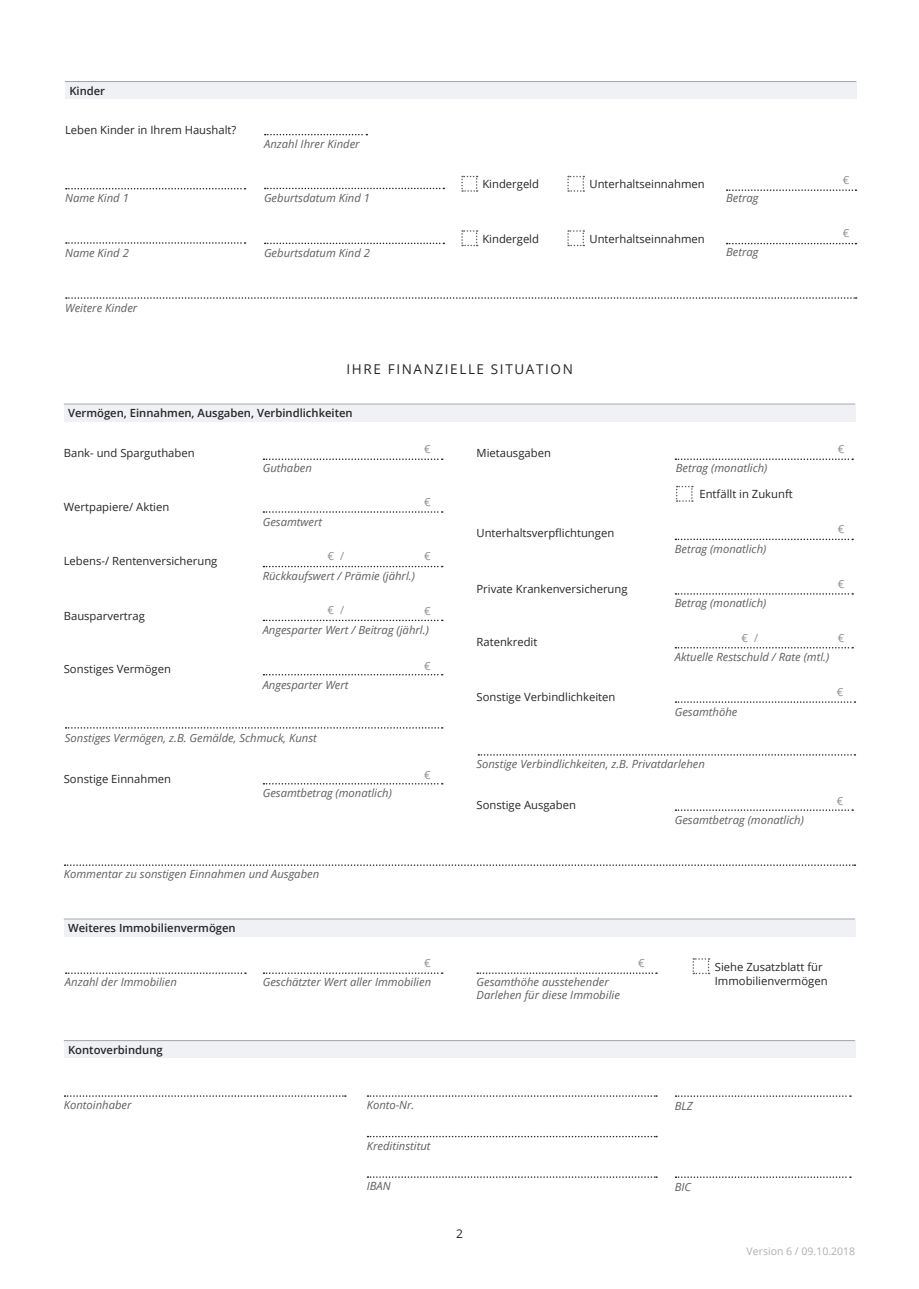
<style>
.page{position:relative;width:919px;height:1289px;background:#fff}
.page>*{position:absolute;margin:0;border:0;box-sizing:border-box;transform-origin:0 0}
.t1{font:13.5px "Open Sans";letter-spacing:.12em;color:#252627}
.t2{font:12px "Open Sans";color:#252627}
.t3{font:italic 11.25px/13.5px "Open Sans";color:#5c5f62}
.t4{font:11.25px/13.5px "Open Sans";color:#252627}
.t5{font:600 11.25px "Open Sans";color:#252627}
.t6{font:11.25px "Open Sans";color:#909094}
.t7{font:10.5px "Open Sans";color:#afafb3}
</style>
<div class="page">
<svg style="left:263px;top:458px;width:179px;height:2px"></svg>
<svg style="left:263px;top:972px;width:179px;height:1px"></svg>
<svg style="left:367px;top:1135px;width:290px;height:2px"></svg>
<svg style="left:367px;top:1176px;width:290px;height:1px"></svg>
<svg style="left:367px;top:1095px;width:290px;height:1px"></svg>
<svg style="left:477px;top:972px;width:180px;height:1px"></svg>
<svg style="left:675px;top:1176px;width:175px;height:1px"></svg>
<svg style="left:675px;top:1095px;width:175px;height:1px"></svg>
<svg style="left:66px;top:972px;width:180px;height:1px"></svg>
<svg style="left:65px;top:1095px;width:281px;height:1px"></svg>
<svg style="left:675px;top:458px;width:178px;height:2px"></svg>
<svg style="left:263px;top:566px;width:179px;height:1px"></svg>
<svg style="left:675px;top:593px;width:178px;height:1px"></svg>
<svg style="left:263px;top:674px;width:179px;height:1px"></svg>
<svg style="left:675px;top:701px;width:180px;height:2px"></svg>
<svg style="left:263px;top:511px;width:179px;height:2px"></svg>
<svg style="left:675px;top:538px;width:178px;height:2px"></svg>
<svg style="left:263px;top:619px;width:179px;height:2px"></svg>
<svg style="left:675px;top:647px;width:178px;height:1px"></svg>
<svg style="left:263px;top:783px;width:179px;height:1px"></svg>
<svg style="left:675px;top:809px;width:178px;height:2px"></svg>
<svg style="left:676px;top:486px;width:16px;height:16px"></svg>
<div style="left:64px;top:405px;width:791px;height:16px;background:#eff1f4"></div>
<div style="left:64px;top:1041px;width:791px;height:17px;background:#eff1f4"></div>
<div style="left:64px;top:919px;width:791px;height:17px;background:#eff1f4"></div>
<hr style="left:64px;top:404px;width:791px;height:1px;background:#a4a4a8">
<hr style="left:64px;top:1040px;width:791px;height:1px;background:#a4a4a8">
<hr style="left:64px;top:918px;width:791px;height:1px;background:#a4a4a8">
<svg style="left:66px;top:727px;width:376px;height:1px"></svg>
<svg style="left:478px;top:754px;width:377px;height:1px"></svg>
<svg style="left:692px;top:958px;width:17px;height:16px"></svg>
<svg style="left:265px;top:134px;width:102px;height:1px"></svg>
<svg style="left:66px;top:188px;width:179px;height:1px"></svg>
<svg style="left:66px;top:242px;width:179px;height:2px"></svg>
<svg style="left:66px;top:297px;width:790px;height:2px"></svg>
<svg style="left:726px;top:189px;width:130px;height:2px"></svg>
<svg style="left:726px;top:243px;width:130px;height:1px"></svg>
<div style="left:65px;top:82px;width:791px;height:17px;background:#eff1f4"></div>
<hr style="left:65px;top:81px;width:791px;height:1px;background:#a4a4a8">
<svg style="left:461px;top:176px;width:16px;height:16px"></svg>
<svg style="left:461px;top:230px;width:16px;height:16px"></svg>
<svg style="left:567px;top:176px;width:17px;height:16px"></svg>
<svg style="left:567px;top:230px;width:17px;height:16px"></svg>
<svg style="left:265px;top:188px;width:179px;height:1px"></svg>
<svg style="left:265px;top:243px;width:179px;height:1px"></svg>
<svg style="left:65px;top:864px;width:790px;height:1px"></svg>
<p class="t5" style="left:69px;top:83px;width:37px">Kinder</p>
<p class="t4" style="left:65px;top:122px;width:173px">Leben Kinder in Ihrem Haushalt?</p>
<p class="t3" style="left:65px;top:191px;width:65px">Name Kind 1</p>
<p class="t3" style="left:65px;top:245px;width:65px">Name Kind 2</p>
<p class="t3" style="left:65px;top:300px;width:74px">Weitere Kinder</p>
<p class="t3" style="left:264px;top:137px;width:97px">Anzahl Ihrer Kinder</p>
<p class="t3" style="left:264px;top:191px;width:108px">Geburtsdatum Kind 1</p>
<p class="t3" style="left:264px;top:246px;width:108px">Geburtsdatum Kind 2</p>
<p class="t4" style="left:482px;top:177px;width:58px">Kindergeld</p>
<p class="t4" style="left:482px;top:232px;width:58px">Kindergeld</p>
<p class="t4" style="left:589px;top:177px;width:117px">Unterhaltseinnahmen</p>
<p class="t4" style="left:589px;top:232px;width:117px">Unterhaltseinnahmen</p>
<p class="t3" style="left:726px;top:191px;width:34px">Betrag</p>
<p class="t3" style="left:726px;top:244px;width:34px">Betrag</p>
<p class="t6" style="left:842px;top:172px;width:8px">€</p>
<p class="t6" style="left:842px;top:225px;width:8px">€</p>
<p class="t1" style="left:346px;top:360px;width:228px">IHRE FINANZIELLE SITUATION</p>
<p class="t5" style="left:68px;top:405px;width:286px">Vermögen, Einnahmen, Ausgaben, Verbindlichkeiten</p>
<p class="t6" style="left:424px;top:441px;width:8px">€</p>
<p class="t4" style="left:64px;top:445px;width:132px">Bank- und Sparguthaben</p>
<p class="t4" style="left:476px;top:445px;width:76px">Mietausgaben</p>
<p class="t3" style="left:263px;top:461px;width:51px">Guthaben</p>
<p class="t4" style="left:64px;top:500px;width:107px">Wertpapiere/ Aktien</p>
<p class="t6" style="left:424px;top:494px;width:8px">€</p>
<p class="t3" style="left:263px;top:514px;width:61px">Gesamtwert</p>
<p class="t4" style="left:64px;top:554px;width:155px">Lebens-/ Rentenversicherung</p>
<p class="t6" style="left:327px;top:548px;width:18px">€ /</p>
<p class="t6" style="left:424px;top:548px;width:8px">€</p>
<p class="t3" style="left:263px;top:569px;width:154px">Rückkaufswert / Prämie (jährl.)</p>
<p class="t4" style="left:64px;top:608px;width:83px">Bausparvertrag</p>
<p class="t6" style="left:327px;top:602px;width:18px">€ /</p>
<p class="t6" style="left:424px;top:603px;width:8px">€</p>
<p class="t3" style="left:263px;top:622px;width:168px">Angesparter Wert / Beitrag (jährl.)</p>
<p class="t4" style="left:64px;top:662px;width:109px">Sonstiges Vermögen</p>
<p class="t6" style="left:424px;top:657px;width:8px">€</p>
<p class="t3" style="left:263px;top:677px;width:87px">Angesparter Wert</p>
<p class="t3" style="left:65px;top:730px;width:253px">Sonstiges Vermögen, z.B. Gemälde, Schmuck, Kunst</p>
<p class="t4" style="left:476px;top:526px;width:139px">Unterhaltsverpflichtungen</p>
<p class="t4" style="left:476px;top:581px;width:152px">Private Krankenversicherung</p>
<p class="t4" style="left:476px;top:634px;width:62px">Ratenkredit</p>
<p class="t4" style="left:476px;top:689px;width:140px">Sonstige Verbindlichkeiten</p>
<p class="t3" style="left:675px;top:461px;width:93px">Betrag (monatlich)</p>
<p class="t4" style="left:699px;top:487px;width:95px">Entfällt in Zukunft</p>
<p class="t3" style="left:674px;top:542px;width:93px">Betrag (monatlich)</p>
<p class="t3" style="left:674px;top:595px;width:93px">Betrag (monatlich)</p>
<p class="t6" style="left:741px;top:629px;width:18px">€ /</p>
<p class="t3" style="left:674px;top:650px;width:156px">Aktuelle Restschuld / Rate (mtl.)</p>
<p class="t3" style="left:674px;top:704px;width:64px">Gesamthöhe</p>
<p class="t4" style="left:64px;top:771px;width:109px">Sonstige Einnahmen</p>
<p class="t3" style="left:263px;top:786px;width:131px">Gesamtbetrag (monatlich)</p>
<p class="t6" style="left:424px;top:766px;width:8px">€</p>
<p class="t3" style="left:476px;top:756px;width:230px">Sonstige Verbindlichkeiten, z.B. Privatdarlehen</p>
<p class="t4" style="left:476px;top:798px;width:101px">Sonstige Ausgaben</p>
<p class="t3" style="left:674px;top:812px;width:131px">Gesamtbetrag (monatlich)</p>
<p class="t6" style="left:837px;top:441px;width:8px">€</p>
<p class="t6" style="left:837px;top:521px;width:8px">€</p>
<p class="t6" style="left:837px;top:575px;width:8px">€</p>
<p class="t6" style="left:837px;top:629px;width:8px">€</p>
<p class="t6" style="left:836px;top:684px;width:8px">€</p>
<p class="t6" style="left:836px;top:793px;width:8px">€</p>
<p class="t3" style="left:64px;top:866px;width:257px">Kommentar zu sonstigen Einnahmen und Ausgaben</p>
<p class="t5" style="left:68px;top:920px;width:169px">Weiteres Immobilienvermögen</p>
<p class="t3" style="left:65px;top:974px;width:113px">Anzahl der Immobilien</p>
<p class="t5" style="left:68px;top:1042px;width:96px">Kontoverbindung</p>
<p class="t6" style="left:424px;top:955px;width:8px">€</p>
<p class="t6" style="left:638px;top:955px;width:8px">€</p>
<p class="t3" style="left:263px;top:974px;width:170px">Geschätzter Wert aller Immobilien</p>
<p class="t3" style="left:476px;top:974px;width:145px">Gesamthöhe ausstehender<br>Darlehen für diese Immobilie</p>
<p class="t4" style="left:714px;top:960px;width:114px">Siehe Zusatzblatt für<br>Immobilienvermögen</p>
<p class="t3" style="left:64px;top:1097px;width:69px">Kontoinhaber</p>
<p class="t3" style="left:367px;top:1098px;width:49px">Konto-Nr.</p>
<p class="t3" style="left:367px;top:1138px;width:65px">Kreditinstitut</p>
<p class="t3" style="left:367px;top:1179px;width:25px">IBAN</p>
<p class="t2" style="left:456px;top:1224px;width:8px">2</p>
<p class="t3" style="left:674px;top:1098px;width:20px">BLZ</p>
<p class="t3" style="left:674px;top:1179px;width:18px">BIC</p>
<p class="t7" style="left:746px;top:1243px;width:110px">Version 6 / 09.10.2018</p>
</div>
